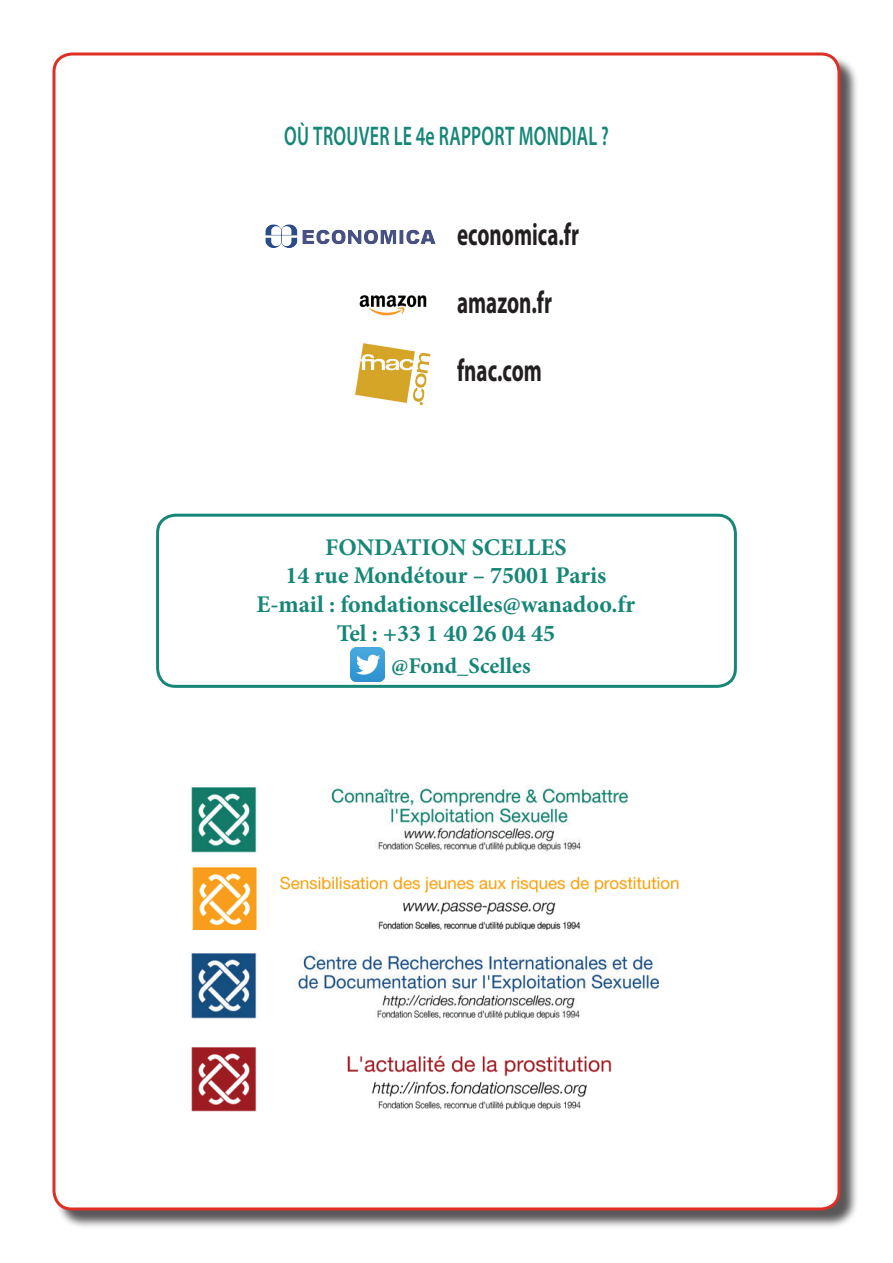
<style>
.page{position:relative;width:893px;height:1263px;background:#fff}
.page>*{position:absolute;margin:0;border:0;box-sizing:border-box;transform-origin:0 0}
.t1{font:700 31.5px/67.9px "Myriad Pro";color:#231f20;scale:.67 1}
.t2{font:600 27px "Myriad Pro";letter-spacing:.015em;color:#168677;scale:.67 1}
.t3{font:700 24px/28.8px "Minion Pro";color:#168677;text-align:center}
.t4{font:700 22.5px "Minion Pro";color:#168677}
</style>
<div class="page">
<div style="left:55px;top:55px;width:804px;height:1174px;background:#231f20;opacity:.75"></div>
<div style="left:54px;top:54px;width:785px;height:1155px;background:#fff;border-radius:18px"></div>
<img style="left:266px;top:224px;width:170px;height:24px">
<img style="left:359px;top:295px;width:68px;height:21px">
<img style="left:355px;top:343px;width:76px;height:63px">
<img style="left:190px;top:786px;width:438px;height:67px">
<img style="left:192px;top:867px;width:487px;height:63px">
<img style="left:191px;top:953px;width:472px;height:66px">
<img style="left:191px;top:1047px;width:421px;height:65px">
<div style="left:156px;top:514px;width:581px;height:174px;border:3px solid #168677;border-radius:18px"></div>
<img style="left:351px;top:647px;width:34px;height:34px">
<p class="t2" style="left:284px;top:119px;width:486px">OÙ TROUVER LE 4e RAPPORT MONDIAL ?</p>
<h1 class="t1" style="left:457px;top:200px;width:183px">economica.fr amazon.fr fnac.com</h1>
<p class="t3" style="left:256px;top:532px;width:380px">FONDATION SCELLES<br>14 rue Mondétour – 75001 Paris<br>E-mail : fondationscelles@wanadoo.fr<br>Tel : +33 1 40 26 04 45</p>
<p class="t4" style="left:391px;top:650px;width:141px">@Fond_Scelles</p>
</div>
